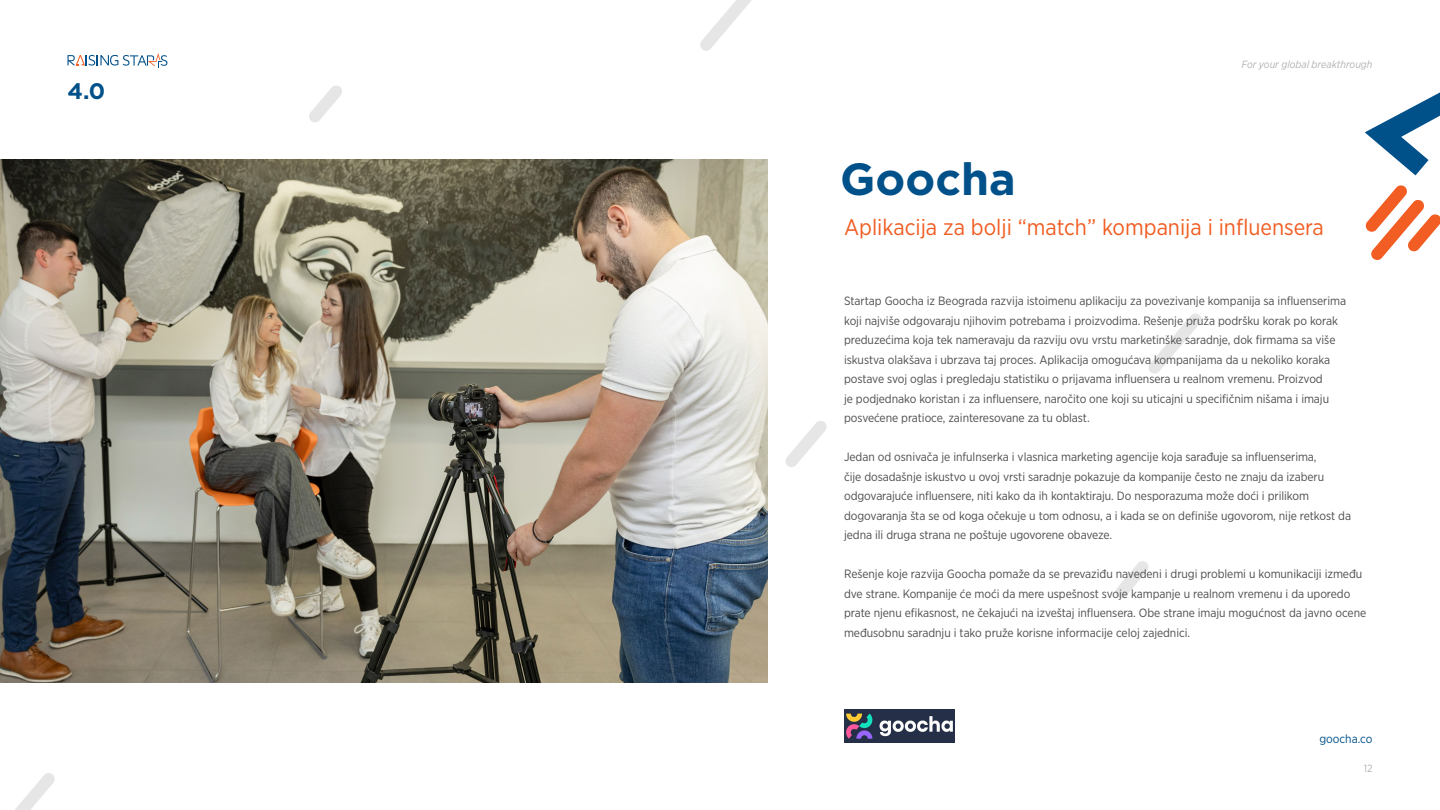
<style>
.page{position:relative;width:1440px;height:810px;background:#fff}
.page>*{position:absolute;margin:0;border:0;box-sizing:border-box;transform-origin:0 0}
.t1{font:700 45px "Gotham";color:#005089}
.t2{font:22.5px "Gotham Narrow";color:#f15d22}
.t3{font:700 22.5px "Gotham";color:#005089}
.t4{font:12px/19.5px "Gotham Narrow";letter-spacing:-.005em;color:#4d4d4d}
.t5{font:12px "Gotham Narrow";color:#005089}
.t6{font:italic 10.5px "Gotham Narrow";color:#b3b3b3}
.t7{font:10.5px "Gotham Narrow";color:#b3b3b3}
</style>
<div class="page">
<svg style="left:700px;top:0;width:52px;height:51px"></svg>
<svg style="left:785px;top:421px;width:42px;height:46px"></svg>
<img style="left:0;top:159px;width:768px;height:524px">
<svg style="left:1365px;top:92px;width:75px;height:83px"></svg>
<svg style="left:1365px;top:185px;width:75px;height:75px"></svg>
<svg style="left:1115px;top:561px;width:34px;height:37px"></svg>
<svg style="left:1149px;top:313px;width:52px;height:61px"></svg>
<img style="left:844px;top:709px;width:111px;height:33px">
<svg style="left:68px;top:53px;width:99px;height:15px"></svg>
<svg style="left:15px;top:773px;width:40px;height:37px"></svg>
<svg style="left:309px;top:85px;width:33px;height:37px"></svg>
<h2 class="t3" style="left:68px;top:76px;width:39px">4.0</h2>
<h1 class="t1" style="left:840px;top:149px;width:177px">Goocha</h1>
<p class="t6" style="left:1241px;top:57px;width:133px">For your global breakthrough</p>
<h2 class="t2" style="left:844px;top:214px;width:481px">Aplikacija za bolji “match” kompanija i influensera</h2>
<p class="t4" style="left:844px;top:291px;width:504px">Startap Goocha iz Beograda razvija istoimenu aplikaciju za povezivanje kompanija sa influenserima koji najviše odgovaraju njihovim potrebama i proizvodima. Rešenje pruža podršku korak po korak preduzećima koja tek nameravaju da razviju ovu vrstu marketinške saradnje, dok firmama sa više iskustva olakšava i ubrzava taj proces. Aplikacija omogućava kompanijama da u nekoliko koraka postave svoj oglas i pregledaju statistiku o prijavama influensera u realnom vremenu. Proizvod<br>je podjednako koristan i za influensere, naročito one koji su uticajni u specifičnim nišama i imaju posvećene pratioce, zainteresovane za tu oblast.</p>
<p class="t4" style="left:844px;top:447px;width:509px">Jedan od osnivača je infulnserka i vlasnica marketing agencije koja sarađuje sa influenserima,<br>čije dosadašnje iskustvo u ovoj vrsti saradnje pokazuje da kompanije često ne znaju da izaberu odgovarajuće influensere, niti kako da ih kontaktiraju. Do nesporazuma može doći i prilikom dogovaranja šta se od koga očekuje u tom odnosu, a i kada se on definiše ugovorom, nije retkost da jedna ili druga strana ne poštuje ugovorene obaveze.</p>
<p class="t4" style="left:844px;top:564px;width:524px">Rešenje koje razvija Goocha pomaže da se prevaziđu navedeni i drugi problemi u komunikaciji između dve strane. Kompanije će moći da mere uspešnost svoje kampanje u realnom vremenu i da uporedo prate njenu efikasnost, ne čekajući na izveštaj influensera. Obe strane imaju mogućnost da javno ocene međusobnu saradnju i tako pruže korisne informacije celoj zajednici.</p>
<p class="t5" style="left:1319px;top:731px;width:55px">goocha.co</p>
<p class="t7" style="left:1364px;top:762px;width:10px">12</p>
</div>
